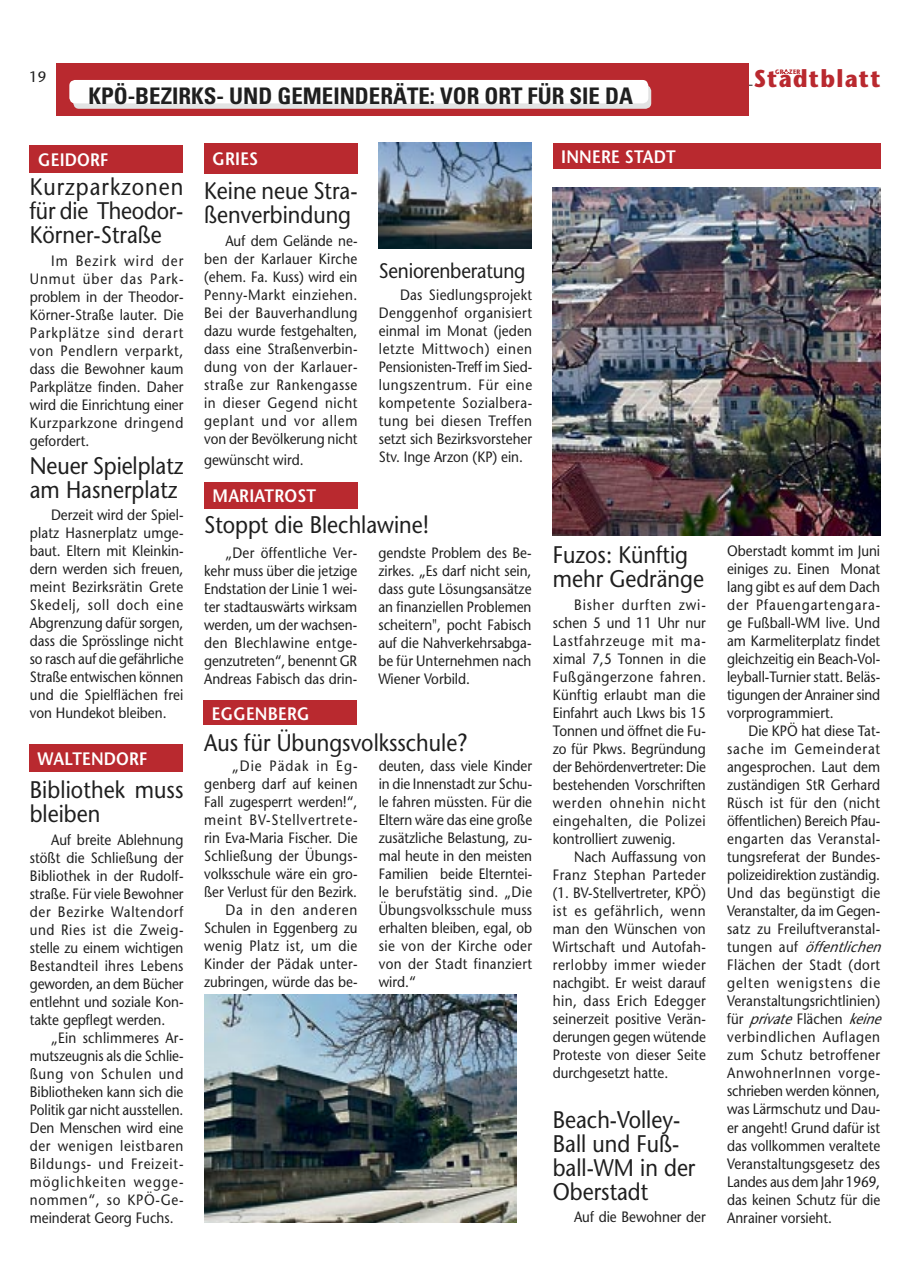
<style>
.page{position:relative;width:910px;height:1276px;background:#fff}
.page>*{position:absolute;margin:0;border:0;box-sizing:border-box;transform-origin:0 0}
.t1{font:700 24.3px "Stone Sans";letter-spacing:.06em;color:#b9292f;scale:.9 1}
.Fleißtext_Sans{font:24px/24px "Stone Sans";color:#1f1f1f;scale:.9 1}
.t2{font:700 condensed 22.8px "Univers";color:#1f1f1f}
.Fleißtext_Sans-2{font:21px "Stone Sans";letter-spacing:-.01em;color:#1f1f1f;scale:.9 1}
.Kastentitel{font:600 18px "Stone Sans";letter-spacing:.01em;color:#fff;scale:.9 1}
.Fleißtext_Sans-3{font:15px/18px "Stone Sans";color:#1f1f1f;text-align:justify;scale:.9 1}
.Fleißtext_Sans-4{font:15px "Stone Sans";color:#1f1f1f}
.t3{font:700 6.45px "Stone Sans";letter-spacing:.06em;color:#b9292f;scale:.9 1}
.s1{font-style:italic}
</style>
<div class="page">
<hr style="left:67px;top:85px;width:685px;height:1px;background:#1f1f1f">
<svg style="left:783px;top:69px;width:6px;height:5px"></svg>
<div style="left:56px;top:63px;width:692px;height:53px;background:#b9292f"></div>
<svg style="left:69px;top:80px;width:582px;height:29px;background:#f8f7f7"></svg>
<div style="left:30px;top:145px;width:153px;height:27px;background:#b9292f"></div>
<div style="left:203px;top:700px;width:154px;height:25px;background:#b9292f"></div>
<div style="left:204px;top:482px;width:153px;height:26px;background:#b9292f"></div>
<div style="left:29px;top:744px;width:153px;height:27px;background:#b9292f"></div>
<div style="left:553px;top:143px;width:327px;height:25px;background:#b9292f"></div>
<div style="left:204px;top:143px;width:153px;height:30px;background:#b9292f"></div>
<img style="left:553px;top:187px;width:327px;height:348px">
<img style="left:378px;top:143px;width:153px;height:105px">
<img style="left:204px;top:995px;width:313px;height:227px">
<p class="t3" style="left:775px;top:67px;width:29px">GRAZER</p>
<p class="Fleißtext_Sans-4" style="left:29px;top:67px;width:19px">19</p>
<h1 class="t1" style="left:754px;top:64px;width:142px">Stadtblatt</h1>
<p class="t2" style="left:88px;top:81px;width:546px">KPÖ-BEZIRKS- UND GEMEINDERÄTE: VOR ORT FÜR SIE DA</p>
<p class="Kastentitel" style="left:38px;top:148px;width:79px">GEIDORF</p>
<p class="Fleißtext_Sans" style="left:30px;top:175px;width:172px;text-align:justify">Kurzparkzonen für die Theodor-Körner-Straße</p>
<p class="Fleißtext_Sans-3" style="left:30px;top:251px;width:172px;text-indent:21px">Im Bezirk wird der Unmut über das Park&shy;problem in der Theodor-Körner-Straße lauter. Die Parkplätze sind derart von Pendlern verparkt, dass die Bewohner kaum Parkplätze finden. Daher wird die Einrichtung einer Kurzparkzone dringend gefordert.</p>
<p class="Fleißtext_Sans" style="left:30px;top:453px;width:172px">Neuer Spielplatz am Hasnerplatz</p>
<p class="Fleißtext_Sans-3" style="left:30px;top:506px;width:172px;text-indent:21px">Derzeit wird der Spiel&shy;platz Hasnerplatz umge&shy;baut. Eltern mit Kleinkin&shy;dern werden sich freuen, meint Bezirksrätin Grete Skedelj, soll doch eine Abgrenzung dafür sorgen, dass die Sprösslinge nicht so rasch auf die gefährliche Straße entwischen können und die Spielflächen frei von Hundekot bleiben.</p>
<p class="Kastentitel" style="left:38px;top:747px;width:124px">WALTENDORF</p>
<p class="Fleißtext_Sans" style="left:30px;top:777px;width:172px">Bibliothek muss bleiben</p>
<p class="Fleißtext_Sans-3" style="left:30px;top:830px;width:172px;text-indent:21px">Auf breite Ablehnung stößt die Schließung der Bibliothek in der Rudolf&shy;straße. Für viele Bewohner der Bezirke Waltendorf und Ries ist die Zweig&shy;stelle zu einem wichtigen Bestandteil ihres Lebens geworden, an dem Bücher entlehnt und soziale Kon&shy;takte gepflegt werden.</p>
<p class="Fleißtext_Sans-3" style="left:30px;top:1028px;width:172px;text-indent:21px">„Ein schlimmeres Ar&shy;mutszeugnis als die Schlie&shy;ßung von Schulen und Bibliotheken kann sich die Politik gar nicht ausstellen.<br>Den Menschen wird eine der wenigen leistbaren Bildungs- und Freizeit&shy;möglichkeiten wegge&shy;nommen“, so KPÖ-Ge&shy;meinderat Georg Fuchs.</p>
<p class="Kastentitel" style="left:213px;top:148px;width:52px">GRIES</p>
<p class="Fleißtext_Sans" style="left:204px;top:179px;width:172px">Keine neue Stra&shy;ßenverbindung</p>
<p class="Fleißtext_Sans-3" style="left:204px;top:231px;width:172px;text-indent:21px">Auf dem Gelände ne&shy;ben der Karlauer Kirche (ehem. Fa. Kuss) wird ein Penny-Markt einziehen.<br>Bei der Bauverhandlung dazu wurde festgehalten, dass eine Straßenverbin&shy;dung von der Karlauer&shy;straße zur Rankengasse in dieser Gegend nicht geplant und vor allem von der Bevölkerung nicht</p>
<p class="Fleißtext_Sans-3" style="left:204px;top:451px;width:112px">gewünscht wird.</p>
<p class="Fleißtext_Sans-2" style="left:379px;top:258px;width:164px">Seniorenberatung</p>
<p class="Fleißtext_Sans-3" style="left:379px;top:286px;width:172px;text-indent:21px">Das Siedlungsprojekt Denggenhof organisiert einmal im Monat (jeden letzte Mittwoch) einen Pensionisten-Treff im Sied&shy;lungszentrum. Für eine kompetente Sozialbera&shy;tung bei diesen Treffen setzt sich Bezirksvorsteher Stv. Inge Arzon (KP) ein.</p>
<p class="Kastentitel" style="left:213px;top:485px;width:116px">MARIATROST</p>
<p class="Fleißtext_Sans" style="left:204px;top:512px;width:252px">Stoppt die Blechlawine!</p>
<p class="Fleißtext_Sans-3" style="left:204px;top:544px;width:172px;text-indent:21px">„Der öffentliche Ver&shy;kehr muss über die jetzige Endstation der Linie 1 wei&shy;ter stadtauswärts wirksam werden, um der wachsen&shy;den Blechlawine entge&shy;genzutreten“, benennt GR Andreas Fabisch das drin-</p>
<p class="Fleißtext_Sans-3" style="left:378px;top:544px;width:172px">gendste Problem des Be&shy;zirkes. „Es darf nicht sein, dass gute Lösungsansätze an finanziellen Problemen scheitern", pocht Fabisch auf die Nahverkehrsabga&shy;be für Unternehmen nach Wiener Vorbild.</p>
<p class="Kastentitel" style="left:212px;top:702px;width:110px">EGGENBERG</p>
<p class="Fleißtext_Sans-3" style="left:204px;top:756px;width:172px;text-indent:28px">„Die Pädak in Eg&shy;genberg darf auf keinen Fall zugesperrt werden!“, meint BV-Stellvertrete&shy;rin Eva-Maria Fischer. Die Schließung der Übungs&shy;volksschule wäre ein gro&shy;ßer Verlust für den Bezirk.</p>
<p class="Fleißtext_Sans-3" style="left:204px;top:900px;width:172px;text-indent:21px">Da in den anderen Schulen in Eggenberg zu wenig Platz ist, um die Kinder der Pädak unter&shy;zubringen, würde das be-</p>
<p class="Fleißtext_Sans" style="left:204px;top:730px;width:294px">Aus für Übungsvolksschule?</p>
<p class="Fleißtext_Sans-3" style="left:379px;top:756px;width:172px">deuten, dass viele Kinder in die Innenstadt zur Schu&shy;le fahren müssten. Für die Eltern wäre das eine große zusätzliche Belastung, zu&shy;mal heute in den meisten Familien beide Elterntei&shy;le berufstätig sind. „Die Übungsvolksschule muss erhalten bleiben, egal, ob sie von der Kirche oder von der Stadt finanziert wird.“</p>
<p class="Kastentitel" style="left:561px;top:145px;width:129px">INNERE STADT</p>
<p class="Fleißtext_Sans" style="left:553px;top:543px;width:169px">Fuzos: Künftig mehr Gedränge</p>
<p class="Fleißtext_Sans-3" style="left:553px;top:595px;width:172px;text-indent:21px">Bisher durften zwi&shy;schen 5 und 11 Uhr nur Lastfahrzeuge mit ma&shy;ximal 7,5 Tonnen in die Fußgängerzone fahren.<br>Künftig erlaubt man die Einfahrt auch Lkws bis 15<br>Tonnen und öffnet die Fu&shy;zo für Pkws. Begründung der Behördenvertreter: Die bestehenden Vorschriften werden ohnehin nicht eingehalten, die Polizei kontrolliert zuwenig.</p>
<p class="Fleißtext_Sans-3" style="left:553px;top:847px;width:172px;text-indent:21px">Nach Auffassung von Franz Stephan Parteder (1. BV-Stellvertreter, KPÖ) ist es gefährlich, wenn man den Wünschen von Wirtschaft und Autofah&shy;rerlobby immer wieder nachgibt. Er weist darauf hin, dass Erich Edegger seinerzeit positive Verän&shy;derungen gegen wütende Proteste von dieser Seite durchgesetzt hatte.</p>
<p class="Fleißtext_Sans" style="left:553px;top:1107px;width:160px">Beach-Volley-<br>Ball und Fuß&shy;ball-WM in der<br>Oberstadt</p>
<p class="Fleißtext_Sans-3" style="left:574px;top:1207px;width:148px">Auf die Bewohner der</p>
<p class="Fleißtext_Sans-3" style="left:727px;top:542px;width:172px">Oberstadt kommt im Juni einiges zu. Einen Monat lang gibt es auf dem Dach der Pfauengartengara&shy;ge Fußball-WM live. Und am Karmeliterplatz findet gleichzeitig ein Beach-Vol&shy;leyball-Turnier statt. Beläs&shy;tigungen der Anrainer sind vorprogrammiert.</p>
<p class="Fleißtext_Sans-3" style="left:727px;top:722px;width:179px;text-align:left;text-indent:21px">Die KPÖ hat diese Tat&shy;sache im Gemeinderat angesprochen. Laut dem zuständigen StR Gerhard<br>Rüsch ist für den (nicht öffentlichen) Bereich Pfau&shy;engarten das Veranstal&shy;tungsreferat der Bundes&shy;polizeidirektion zuständig.<br>Und das begünstigt die<br>Veranstalter, da im Gegen&shy;satz zu Freiluftveranstal&shy;t u n g e n a u f <span class="s1">öffentlichen<br></span>Flächen der Stadt (dort gelten wenigstens die<br>Veranstaltungsrichtlinien) f ü r <span class="s1">private</span>F l ä c h e n <span class="s1">keine </span>verbindlichen Auflagen zum Schutz betroffener<br>AnwohnerInnen vorge&shy;schrieben werden können, was Lärmschutz und Dau&shy;er angeht! Grund dafür ist das vollkommen veraltete<br>Veranstaltungsgesetz des<br>Landes aus dem Jahr 1969, das keinen Schutz für die<br>Anrainer vorsieht.</p>
</div>
